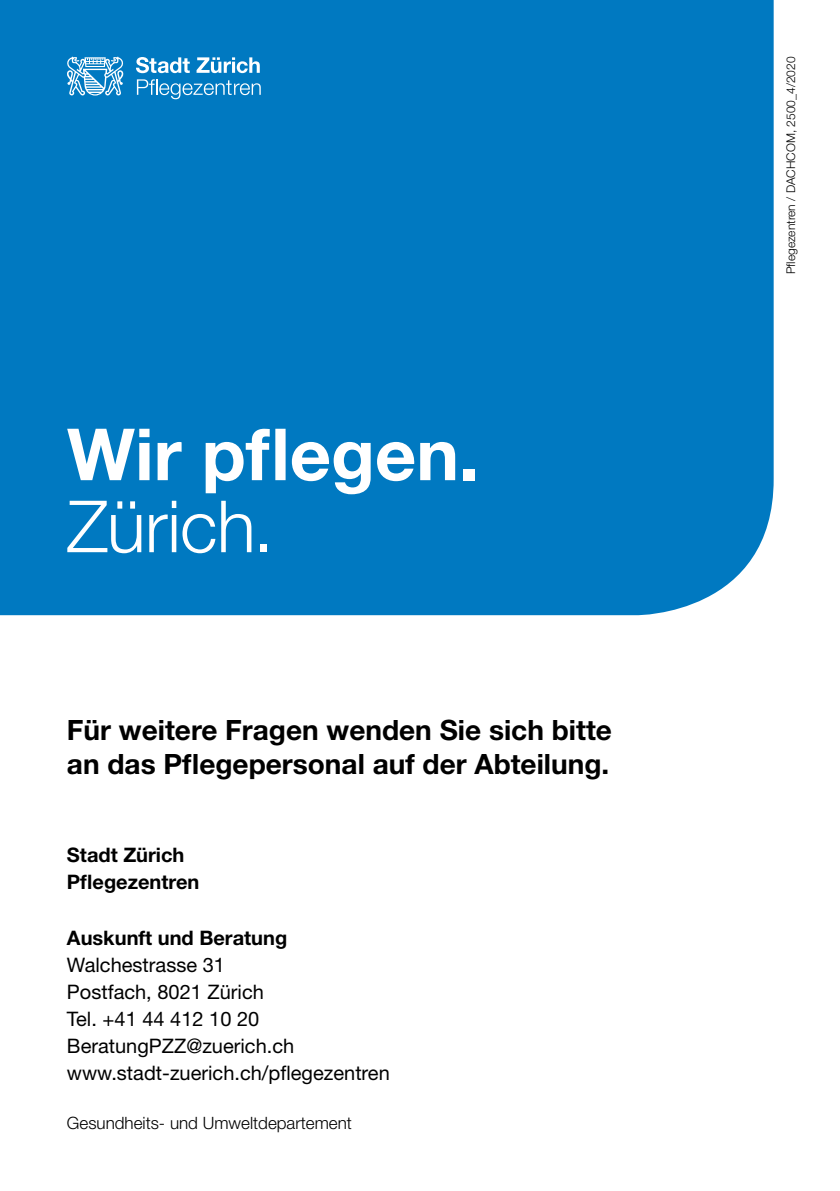
<style>
.page{position:relative;width:840px;height:1191px;background:#fff}
.page>*{position:absolute;margin:0;border:0;box-sizing:border-box;transform-origin:0 0}
.t1{font:700 72px "Helvetica Neue LT";color:#fff}
.t2{font:300 72px "Helvetica Neue LT";letter-spacing:-.01em;color:#fff}
.t3{font:700 28px/34px "Helvetica Neue LT";color:#000}
.t4{font:20px/27px "Helvetica Neue LT";color:#000}
.t5{font:700 20px/27px "Helvetica Neue LT";color:#000}
.t6{font:300 17px "Helvetica Neue LT";color:#000}
.t7{font:300 12px "Helvetica Neue LT";color:#000}
</style>
<div class="page">
<div style="left:0;top:0;width:773px;height:615px;background:#0079c1"></div>
<svg style="left:136px;top:57px;width:54px;height:16px"></svg>
<svg style="left:196px;top:57px;width:63px;height:16px"></svg>
<svg style="left:137px;top:79px;width:123px;height:20px;background:#3494cd"></svg>
<svg style="left:67px;top:57px;width:56px;height:39px"></svg>
<h1 class="t1" style="left:67px;top:410px;width:413px">Wir pflegen.</h1>
<h1 class="t2" style="left:67px;top:482px;width:208px">Zürich.</h1>
<h2 class="t3" style="left:67px;top:712px;width:546px">Für weitere Fragen wenden Sie sich bitte an das Pflegepersonal auf der Abteilung.</h2>
<p class="t5" style="left:67px;top:840px;width:134px">Stadt Zürich<br>Pflegezentren</p>
<p class="t5" style="left:67px;top:923px;width:222px">Auskunft und Beratung</p>
<p class="t4" style="left:67px;top:950px;width:324px">Walchestrasse 31<br>Postfach, 8021 Zürich<br>Tel. +41 44 412 10 20<br>BeratungPZZ@zuerich.ch www.stadt-zuerich.ch/pflegezentren</p>
<p class="t6" style="left:67px;top:1112px;width:286px">Gesundheits- und Umweltdepartement</p>
<p class="t7" style="left:783px;top:274px;width:219px;rotate:-90deg">Pflegezentren / DACHCOM, 2500_4/2020</p>
</div>
